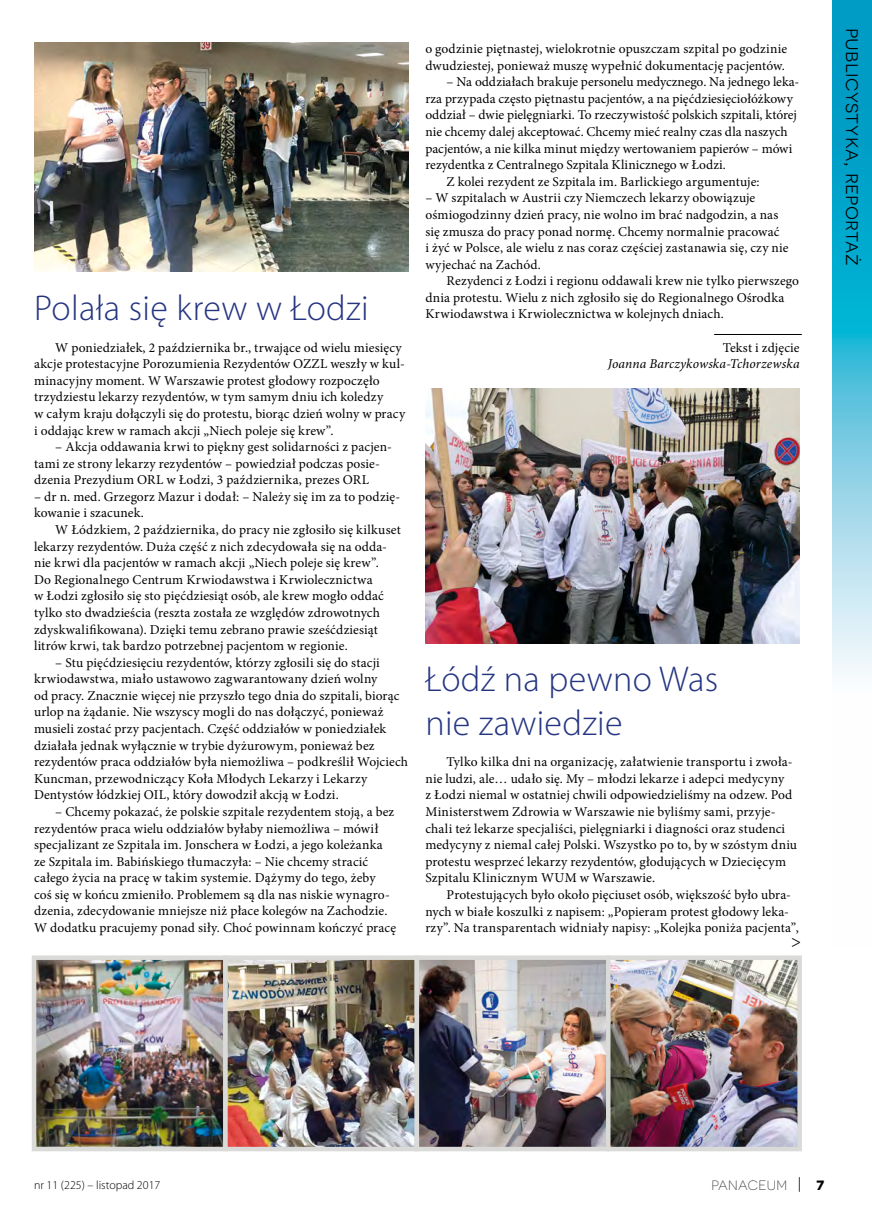
<style>
.page{position:relative;width:872px;height:1212px;background:#fff}
.page>*{position:absolute;margin:0;border:0;box-sizing:border-box;transform-origin:0 0}
.P_Tytuł_mały_24{font:300 36px/43.2px "Myriad Pro";letter-spacing:.01em;color:#263582}
.t1{font:21px "Novecentosanswide";letter-spacing:.015em;color:#000}
.t2{font:18px "Minion Pro";color:#000}
.P_Tekst{font:13.5px/16.6px "Minion Pro";letter-spacing:.01em;color:#000}
.P_Tekst-2{font:italic 13.5px "Minion Pro";letter-spacing:.01em;color:#000}
.P_Podpis_autora{font:13.5px "Minion Pro";letter-spacing:.01em;color:#000}
.t3{font:300 13.5px "Novecentosanswide";letter-spacing:.025em;color:#2c2d2e}
.t4{font:700 13.5px "Novecentosanswide";color:#000}
.t5{font:300 12px "Myriad Pro";color:#000}
</style>
<div class="page">
<img style="left:34px;top:43px;width:374px;height:229px">
<img style="left:37px;top:960px;width:760px;height:186px">
<div style="left:32px;top:955px;width:196px;height:196px;border:4px solid #dadad9"></div>
<div style="left:223px;top:955px;width:196px;height:196px;border:4px solid #dadad9"></div>
<div style="left:414px;top:955px;width:196px;height:196px;border:4px solid #dadad9"></div>
<div style="left:606px;top:955px;width:196px;height:196px;border:4px solid #dadad9"></div>
<img style="left:425px;top:388px;width:374px;height:255px">
<hr style="left:714px;top:334px;width:87px;height:1px;background:#000">
<svg style="left:799px;top:1177px;width:1px;height:15px"></svg>
<svg style="left:832px;top:0;width:40px;height:674px"></svg>
<p class="P_Tytuł_mały_24" style="left:34px;top:286px;width:336px">Polała się krew w Łodzi</p>
<p class="P_Tekst" style="left:34px;top:339px;width:373px;text-indent:21px">W poniedziałek, 2 października br., trwające od wielu miesięcy akcje protestacyjne Porozumienia Rezydentów OZZL weszły w kul&shy;minacyjny moment. W Warszawie protest głodowy rozpoczęło trzydziestu lekarzy rezydentów, w tym samym dniu ich koledzy<br>w całym kraju dołączyli się do protestu, biorąc dzień wolny w pracy i oddając krew w ramach akcji „Niech poleje się krew”.</p>
<p class="P_Tekst" style="left:34px;top:439px;width:359px;text-indent:21px">– Akcja oddawania krwi to piękny gest solidarności z pacjen&shy;tami ze strony lekarzy rezydentów – powiedział podczas posie&shy;dzenia Prezydium ORL w Łodzi, 3 października, prezes ORL</p>
<p class="P_Tekst" style="left:34px;top:488px;width:368px">– dr n. med. Grzegorz Mazur i dodał: – Należy się im za to podzię&shy;kowanie i szacunek.</p>
<p class="P_Tekst" style="left:34px;top:521px;width:368px;text-indent:21px">W Łódzkiem, 2 października, do pracy nie zgłosiło się kilkuset lekarzy rezydentów. Duża część z nich zdecydowała się na odda&shy;nie krwi dla pacjentów w ramach akcji „Niech poleje się krew”.<br>Do Regionalnego Centrum Krwiodawstwa i Krwiolecznictwa<br>w Łodzi zgłosiło się sto pięćdziesiąt osób, ale krew mogło oddać tylko sto dwadzieścia (reszta została ze względów zdrowotnych zdyskwalifikowana). Dzięki temu zebrano prawie sześćdziesiąt litrów krwi, tak bardzo potrzebnej pacjentom w regionie.</p>
<p class="P_Tekst" style="left:34px;top:654px;width:375px;text-indent:21px">– Stu pięćdziesięciu rezydentów, którzy zgłosili się do stacji krwiodawstwa, miało ustawowo zagwarantowany dzień wolny<br>od pracy. Znacznie więcej nie przyszło tego dnia do szpitali, biorąc urlop na żądanie. Nie wszyscy mogli do nas dołączyć, ponieważ musieli zostać przy pacjentach. Część oddziałów w poniedziałek działała jednak wyłącznie w trybie dyżurowym, ponieważ bez rezydentów praca oddziałów była niemożliwa – podkreślił Wojciech Kuncman, przewodniczący Koła Młodych Lekarzy i Lekarzy Dentystów łódzkiej OIL, który dowodził akcją w Łodzi.</p>
<p class="P_Tekst" style="left:34px;top:803px;width:364px;text-indent:21px">– Chcemy pokazać, że polskie szpitale rezydentem stoją, a bez rezydentów praca wielu oddziałów byłaby niemożliwa – mówił specjalizant ze Szpitala im. Jonschera w Łodzi, a jego koleżanka ze Szpitala im. Babińskiego tłumaczyła: – Nie chcemy stracić całego życia na pracę w takim systemie. Dążymy do tego, żeby coś się w końcu zmieniło. Problemem są dla nas niskie wynagro&shy;dzenia, zdecydowanie mniejsze niż płace kolegów na Zachodzie.<br>W dodatku pracujemy ponad siły. Choć powinnam kończyć pracę</p>
<p class="P_Tekst" style="left:425px;top:41px;width:363px">o godzinie piętnastej, wielokrotnie opuszczam szpital po godzinie dwudziestej, ponieważ muszę wypełnić dokumentację pacjentów.</p>
<p class="P_Tekst" style="left:425px;top:74px;width:375px;text-indent:21px">– Na oddziałach brakuje personelu medycznego. Na jednego leka&shy;rza przypada często piętnastu pacjentów, a na pięćdziesięciołóżkowy oddział – dwie pielęgniarki. To rzeczywistość polskich szpitali, której nie chcemy dalej akceptować. Chcemy mieć realny czas dla naszych pacjentów, a nie kilka minut między wertowaniem papierów – mówi rezydentka z Centralnego Szpitala Klinicznego w Łodzi.</p>
<p class="P_Tekst" style="left:446px;top:173px;width:314px">Z kolei rezydent ze Szpitala im. Barlickiego argumentuje:</p>
<p class="P_Tekst" style="left:425px;top:190px;width:365px">– W szpitalach w Austrii czy Niemczech lekarzy obowiązuje ośmiogodzinny dzień pracy, nie wolno im brać nadgodzin, a nas się zmusza do pracy ponad normę. Chcemy normalnie pracować<br>i żyć w Polsce, ale wielu z nas coraz częściej zastanawia się, czy nie wyjechać na Zachód.</p>
<p class="P_Tekst" style="left:425px;top:273px;width:375px;text-indent:21px">Rezydenci z Łodzi i regionu oddawali krew nie tylko pierwszego dnia protestu. Wielu z nich zgłosiło się do Regionalnego Ośrodka<br>Krwiodawstwa i Krwiolecznictwa w kolejnych dniach.</p>
<p class="P_Podpis_autora" style="left:722px;top:338px;width:78px">Tekst i zdjęcie</p>
<p class="P_Tekst-2" style="left:608px;top:355px;width:193px">Joanna Barczykowska-Tchorzewska</p>
<p class="P_Tytuł_mały_24" style="left:425px;top:657px;width:294px">Łódź na pewno Was nie zawiedzie</p>
<p class="P_Tekst" style="left:425px;top:754px;width:373px;text-indent:21px">Tylko kilka dni na organizację, załatwienie transportu i zwoła&shy;nie ludzi, ale… udało się. My – młodzi lekarze i adepci medycyny<br>z Łodzi niemal w ostatniej chwili odpowiedzieliśmy na odzew. Pod Ministerstwem Zdrowia w Warszawie nie byliśmy sami, przyje&shy;chali też lekarze specjaliści, pielęgniarki i diagności oraz studenci medycyny z niemal całej Polski. Wszystko po to, by w szóstym dniu protestu wesprzeć lekarzy rezydentów, głodujących w Dziecięcym Szpitalu Klinicznym WUM w Warszawie.</p>
<p class="P_Tekst" style="left:425px;top:886px;width:375px;text-indent:21px">Protestujących było około pięciuset osób, większość było ubra&shy;nych w białe koszulki z napisem: „Popieram protest głodowy leka&shy;rzy”. Na transparentach widniały napisy: „Kolejka poniża pacjenta”,</p>
<p class="t2" style="left:791px;top:929px;width:11px">&gt;</p>
<h2 class="t1" style="left:865px;top:28px;width:239px;rotate:90deg">publicystyka, reportaż</h2>
<p class="t5" style="left:34px;top:1178px;width:128px">nr 11 (225) – listopad 2017</p>
<p class="t3" style="left:711px;top:1177px;width:77px">PANACEUM</p>
<p class="t4" style="left:816px;top:1177px;width:9px">7</p>
</div>
